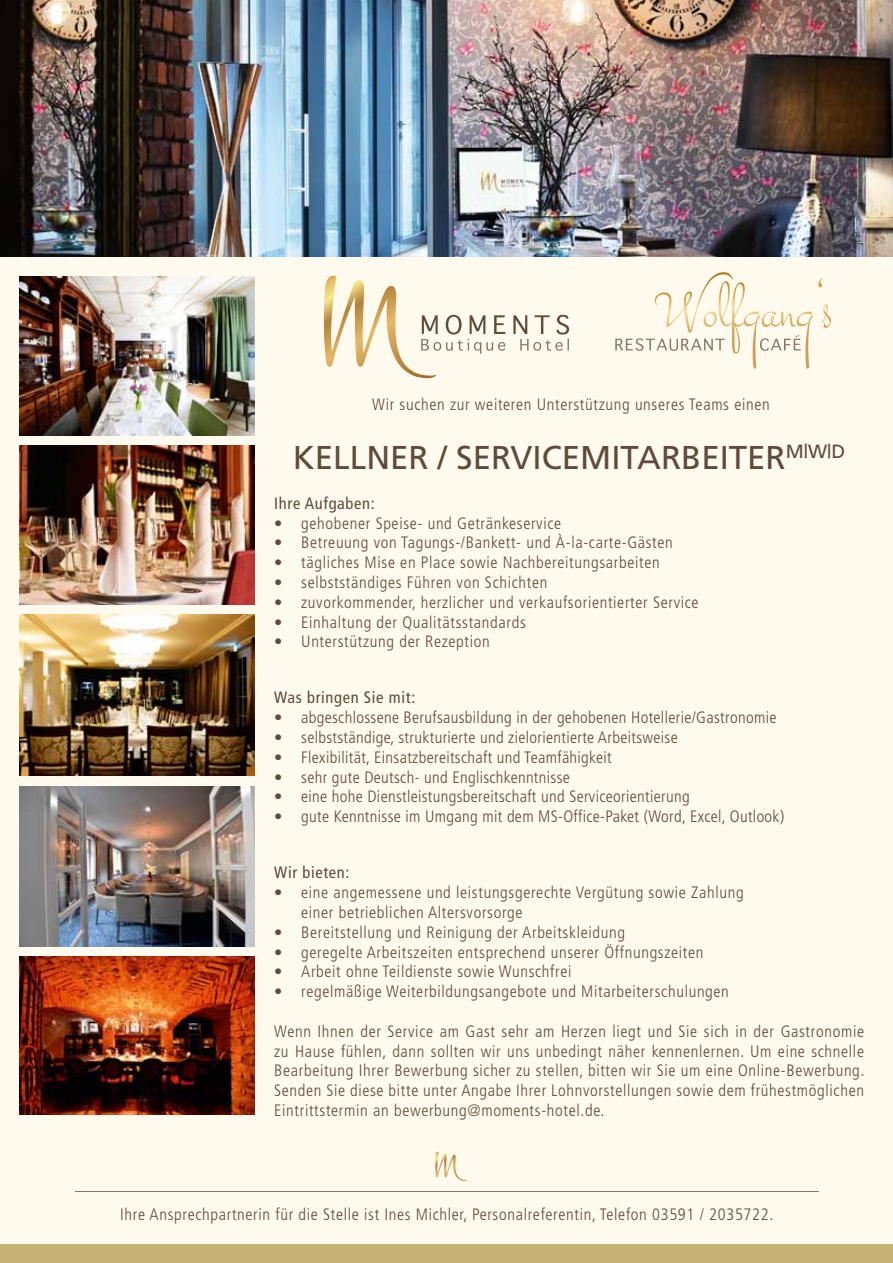
<style>
.page{position:relative;width:893px;height:1263px;background:#fefaed}
.page>*{position:absolute;margin:0;border:0;box-sizing:border-box;transform-origin:0 0}
.t1{font:33px "Frutiger";color:#5f4b3c}
.t2{font:300 condensed 16.5px/19.8px "Frutiger";letter-spacing:.04em;color:#5f4b3c}
.t3{font:300 condensed 16.5px "Frutiger";letter-spacing:.02em;color:#5f4b3c}
.t4{font:condensed 16.5px "Frutiger";letter-spacing:.04em;color:#5f4b3c}
</style>
<div class="page">
<div style="left:0;top:1245px;width:893px;height:18px;background:#c7b276"></div>
<svg style="left:615px;top:272px;width:186px;height:79px"></svg>
<svg style="left:324px;top:277px;width:245px;height:101px"></svg>
<img style="left:19px;top:615px;width:236px;height:161px">
<img style="left:19px;top:786px;width:236px;height:160px">
<img style="left:19px;top:956px;width:236px;height:159px">
<img style="left:0;top:0;width:893px;height:257px">
<img style="left:19px;top:446px;width:236px;height:158px">
<img style="left:19px;top:277px;width:236px;height:159px">
<hr style="left:75px;top:1192px;width:743px;height:1px;background:#887669">
<svg style="left:435px;top:1152px;width:32px;height:28px"></svg>
<p class="t2" style="left:372px;top:394px;width:399px">Wir suchen zur weiteren Unterstützung unseres Teams einen</p>
<h1 class="t1" style="left:293px;top:438px;width:554px">KELLNER / SERVICEMITARBEITER<sup>M|W|D</sup></h1>
<p class="t4" style="left:274px;top:493px;width:102px">Ihre Aufgaben:</p>
<p class="t2" style="left:274px;top:513px;width:288px">• gehobener Speise- und Getränkeservice</p>
<p class="t2" style="left:274px;top:533px;width:400px">• Betreuung von Tagungs-/Bankett- und À-la-carte-Gästen</p>
<p class="t2" style="left:274px;top:553px;width:387px">• tägliches Mise en Place sowie Nachbereitungsarbeiten</p>
<p class="t2" style="left:274px;top:573px;width:275px">• selbstständiges Führen von Schichten</p>
<p class="t2" style="left:274px;top:592px;width:426px">• zuvorkommender, herzlicher und verkaufsorientierter Service</p>
<p class="t2" style="left:274px;top:612px;width:253px">• Einhaltung der Qualitätsstandards</p>
<p class="t2" style="left:274px;top:632px;width:217px">• Unterstützung der Rezeption</p>
<p class="t4" style="left:274px;top:688px;width:143px">Was bringen Sie mit:</p>
<p class="t3" style="left:274px;top:708px;width:504px">• abgeschlossene Berufsausbildung in der gehobenen Hotellerie/Gastronomie</p>
<p class="t3" style="left:274px;top:728px;width:405px">• selbstständige, strukturierte und zielorientierte Arbeitsweise</p>
<p class="t3" style="left:274px;top:748px;width:339px">• Flexibilität, Einsatzbereitschaft und Teamfähigkeit</p>
<p class="t3" style="left:274px;top:768px;width:297px">• sehr gute Deutsch- und Englischkenntnisse</p>
<p class="t3" style="left:274px;top:787px;width:417px">• eine hohe Dienstleistungsbereitschaft und Serviceorientierung</p>
<p class="t3" style="left:274px;top:807px;width:512px">• gute Kenntnisse im Umgang mit dem MS-Office-Paket (Word, Excel, Outlook)</p>
<p class="t4" style="left:274px;top:863px;width:77px">Wir bieten:</p>
<p class="t2" style="left:301px;top:883px;width:444px;text-indent:-27px">• eine angemessene und leistungsgerechte Vergütung sowie Zahlung einer betrieblichen Altersvorsorge</p>
<p class="t2" style="left:274px;top:922px;width:352px">• Bereitstellung und Reinigung der Arbeitskleidung</p>
<p class="t2" style="left:274px;top:942px;width:431px">• geregelte Arbeitszeiten entsprechend unserer Öffnungszeiten</p>
<p class="t2" style="left:274px;top:962px;width:299px">• Arbeit ohne Teildienste sowie Wunschfrei</p>
<p class="t2" style="left:274px;top:982px;width:456px">• regelmäßige Weiterbildungsangebote und Mitarbeiterschulungen</p>
<p class="t2" style="left:274px;top:1021px;width:592px;text-align:justify">Wenn Ihnen der Service am Gast sehr am Herzen liegt und Sie sich in der Gastronomie zu Hause fühlen, dann sollten wir uns unbedingt näher kennenlernen. Um eine schnelle Bearbeitung Ihrer Bewerbung sicher zu stellen, bitten wir Sie um eine Online-Bewerbung.<br>Senden Sie diese bitte unter Angabe Ihrer Lohnvorstellungen sowie dem frühestmöglichen Eintrittstermin an bewerbung@moments-hotel.de.</p>
<p class="t2" style="left:120px;top:1205px;width:654px">Ihre Ansprechpartnerin für die Stelle ist Ines Michler, Personalreferentin, Telefon 03591 / 2035722.</p>
</div>
